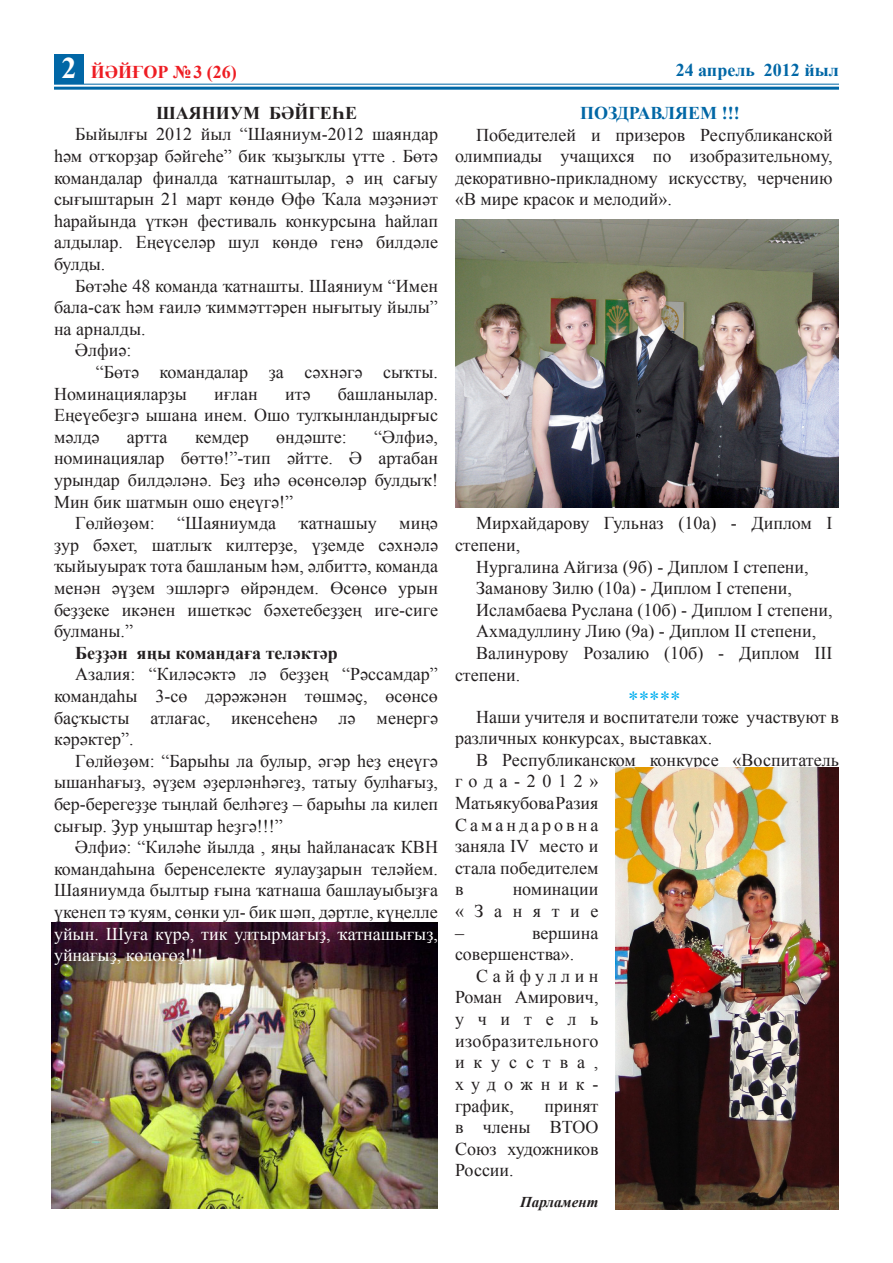
<style>
.page{position:relative;width:893px;height:1263px;background:#fff}
.page>*{position:absolute;margin:0;border:0;box-sizing:border-box;transform-origin:0 0}
.t1{font:700 30px "Times New Roman";color:#fff}
.t2{font:21px "Times New Roman";color:#00aeef}
.t3{font:18px/21.6px "Times New Roman";color:#231f20;text-align:justify}
.t4{font:700 18px "Times New Roman";color:#231f20}
.t5{font:700 18px "Times New Roman";color:#0167a6}
.t6{font:700 18px "Times New Roman";color:#ee1d23}
.t7{font:italic 700 15px "Times New Roman";color:#231f20}
.s1{color:#fff}
</style>
<div class="page">
<hr style="left:54px;top:84px;width:785px;height:1px;background:#0167a6">
<hr style="left:54px;top:87px;width:785px;height:3px;background:#0167a6">
<div style="left:54px;top:54px;width:30px;height:30px;background:#0167a6"></div>
<img style="left:52px;top:922px;width:386px;height:287px">
<img style="left:455px;top:219px;width:384px;height:288px">
<img style="left:615px;top:767px;width:224px;height:442px">
<p class="t1" style="left:62px;top:48px;width:16px">2</p>
<p class="t6" style="left:91px;top:59px;width:144px">ЙӘЙҒОР №3 (26)</p>
<p class="t5" style="left:676px;top:57px;width:165px">24 апрель 2012 йыл</p>
<p class="t5" style="left:580px;top:100px;width:161px">ПОЗДРАВЛЯЕМ !!!</p>
<p class="t4" style="left:156px;top:100px;width:202px">ШАЯНИУМ БӘЙГЕҺЕ</p>
<p class="t3" style="left:54px;top:123px;width:385px;text-indent:21px">Быйылғы 2012 йыл “Шаяниум-2012 шаяндар һәм отҡорҙар бәйгеһе” бик ҡыҙыҡлы үтте . Бөтә командалар финалда ҡатнаштылар, ә иң сағыу сығыштарын 21 март көндө Өфө Ҡала мәҙәниәт һарайында үткән фестиваль конкурсына һайлап алдылар. Еңеүселәр шул көндө генә билдәле булды.</p>
<p class="t3" style="left:54px;top:274px;width:385px;text-indent:21px">Бөтәһе 48 команда ҡатнашты. Шаяниум “Имен бала-саҡ һәм ғаилә ҡиммәттәрен нығытыу йылы” на арналды.</p>
<p class="t3" style="left:75px;top:339px;width:58px">Әлфиә:</p>
<p class="t3" style="left:54px;top:361px;width:385px;text-indent:42px">“Бөтә командалар ҙа сәхнәгә сыҡты.<br>Номинацияларҙы</p>
<p class="t3" style="left:455px;top:124px;width:379px;text-indent:21px">Победителей и призеров Республиканской олимпиады учащихся по изобразительному, декоративно-прикладному искусству, черчению «В мире красок и мелодий».</p>
<p class="t3" style="left:54px;top:382px;width:385px;text-indent:284px">башланылар.<br>Еңеүебеҙгә ышана инем. Ошо тулҡынландырғыс мәлдә</p>
<p class="t3" style="left:214px;top:382px;width:45px">иғлан</p>
<p class="t3" style="left:285px;top:382px;width:27px">итә</p>
<p class="t3" style="left:54px;top:426px;width:385px;text-indent:320px">“Әлфиә, номинациялар бөттө!”-тип әйтте. Ә артабан урындар билдәләнә. Беҙ иһә өсөнсөләр булдыҡ!<br>Мин бик шатмын ошо еңеүгә!”</p>
<p class="t3" style="left:54px;top:512px;width:385px;text-indent:21px">Гөлйөҙөм: “Шаяниумда ҡатнашыу миңә ҙур бәхет, шатлыҡ килтерҙе, үҙемде сәхнәлә ҡыйыуыраҡ тота башланым һәм, әлбиттә, команда менән әүҙем эшләргә өйрәндем. Өсөнсө урын беҙҙеке икәнен ишеткәс бәхетебеҙҙең иге-сиге булманы.”</p>
<p class="t4" style="left:75px;top:640px;width:264px">Беҙҙән яңы командаға теләктәр</p>
<p class="t3" style="left:54px;top:663px;width:385px;text-indent:21px">Азалия: “Киләсәктә лә беҙҙең “Рәссамдар” командаһы 3-сө дәрәжәнән төшмәҫ, өсөнсө баҫҡысты атлағас, икенсеһенә лә менергә кәрәктер”.</p>
<p class="t3" style="left:54px;top:750px;width:385px;text-indent:21px">Гөлйөҙөм: “Барыһы ла булыр, әгәр һеҙ еңеүгә ышанһағыҙ, әүҙем әҙерләнһәгеҙ, татыу булһағыҙ, бер-берегеҙҙе тыңлай белһәгеҙ – барыһы ла килеп сығыр. Ҙур уңыштар һеҙгә!!!”</p>
<p class="t3" style="left:54px;top:836px;width:385px;text-indent:21px">Әлфиә: “Киләһе йылда , яңы һайланасаҡ КВН командаһына беренселекте яулауҙарын теләйем.<br>Шаяниумда былтыр ғына ҡатнаша башлауыбыҙға үкенеп тә ҡуям, сөнки ул- бик шәп, дәртле, күңелле <span class="s1">уйын. Шуға күрә, тик ултырмағыҙ, ҡатнашығыҙ, уйнағыҙ, көлөгөҙ!!!</span></p>
<p class="t3" style="left:127px;top:426px;width:42px">артта</p>
<p class="t3" style="left:195px;top:426px;width:55px">кемдер</p>
<p class="t3" style="left:276px;top:426px;width:72px">өндәште:</p>
<p class="t3" style="left:455px;top:512px;width:379px;text-indent:21px">Мирхайдарову Гульназ (10а) - Диплом I степени,</p>
<p class="t3" style="left:476px;top:556px;width:334px">Нургалина Айгиза (9б) - Диплом I степени,</p>
<p class="t3" style="left:476px;top:577px;width:317px">Заманову Зилю (10а) - Диплом I степени,</p>
<p class="t3" style="left:476px;top:599px;width:358px">Исламбаева Руслана (10б) - Диплом I степени,</p>
<p class="t3" style="left:476px;top:620px;width:341px">Ахмадуллину Лию (9а) - Диплом II степени,</p>
<p class="t3" style="left:455px;top:642px;width:379px;text-indent:21px">Валинурову Розалию (10б) - Диплом III степени.</p>
<p class="t2" style="left:628px;top:685px;width:54px">*****</p>
<p class="t3" style="left:455px;top:705px;width:385px;text-indent:21px">Наши учителя и воспитатели тоже участвуют в различных конкурсах, выставках.</p>
<p class="t3" style="left:455px;top:749px;width:385px;text-align:left;text-indent:21px">В Республиканском конкурсе «Воспитатель года-2012»<br>Матьякубова Разия<br>Самандаровна<br>заняла IV место и<br>стала победителем<br>в</p>
<p class="t3" style="left:455px;top:878px;width:145px;text-indent:58px">номинации «Занятие –</p>
<p class="t3" style="left:455px;top:921px;width:145px;text-indent:77px">вершина совершенства».</p>
<p class="t3" style="left:455px;top:965px;width:145px;text-indent:21px">Сайфуллин Роман Амирович, учитель изобразительного икусства, художник&shy;график,</p>
<p class="t3" style="left:455px;top:1094px;width:145px;text-indent:89px">принят в члены ВТОО Союз художников России.</p>
<p class="t7" style="left:520px;top:1191px;width:80px">Парламент</p>
</div>
